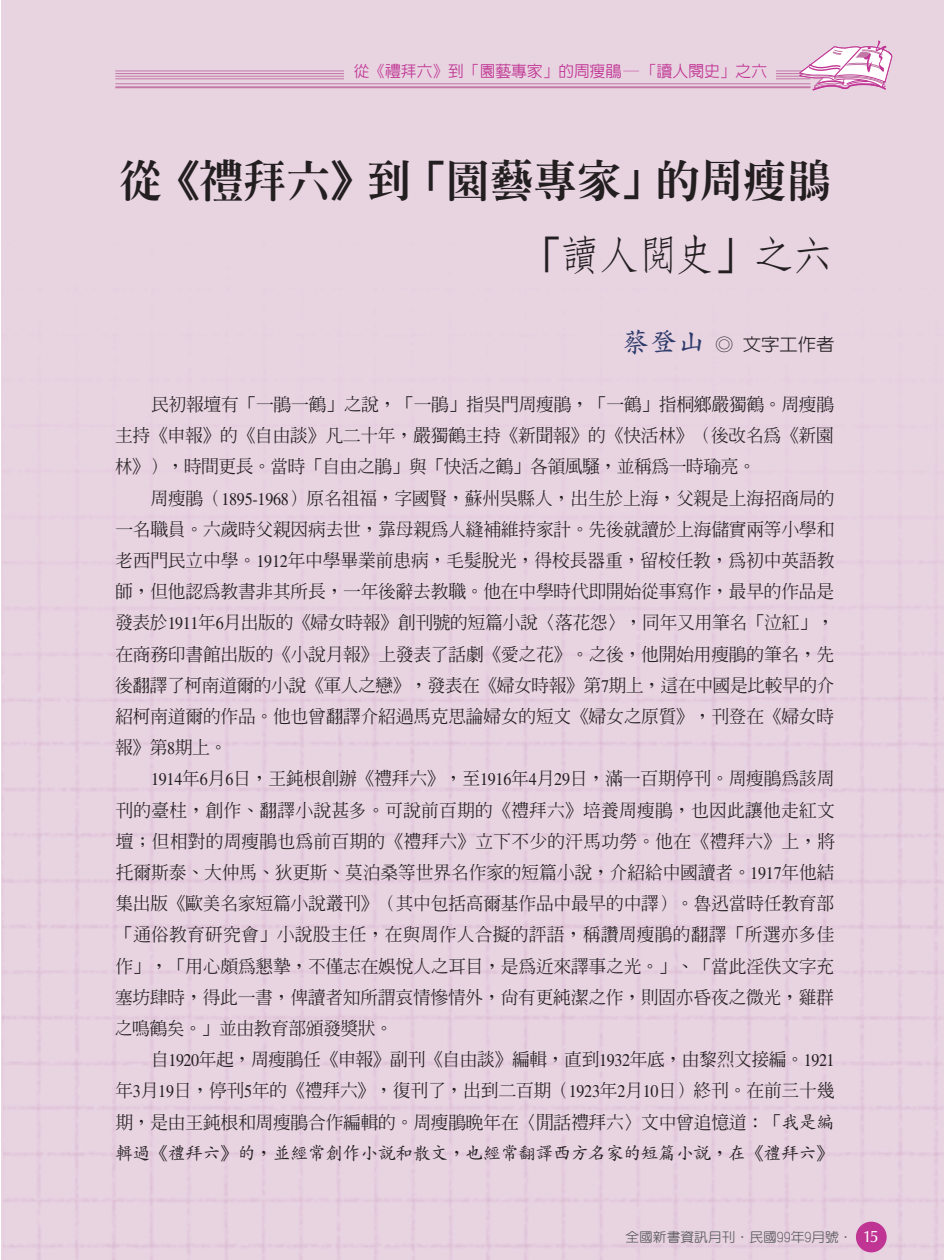
<style>
.page{position:relative;width:945px;height:1260px;background:#fff}
.page>*{position:absolute;margin:0;border:0;box-sizing:border-box;transform-origin:0 0}
.t1{font:43.75px "AR Ming B5 Heavy E Ten B5 H";color:#231f20}
.t2{font:42px "AR Fang Song B5 Medium E Ten B5 H";letter-spacing:-.075em;color:#231f20}
.t3{font:17.85px/31.2px "AR Ming B5 Medium E Ten B5 H";letter-spacing:-.02em;color:#231f20;text-align:justify}
.t4{font:17.85px "AR Kai B5 Medium E Ten B5 H";letter-spacing:-.02em;color:#231f20}
.t5{font:17.5px "AR New Hei B5 Medium E Ten B5 H";color:#231f20;scale:1.05 1}
.t6{font:15.75px "AR New Hei B5 Medium E Ten B5 H";color:#c03493}
.t7{font:13.12px "AR Yuan B5 Medium E Ten B5 H";color:#5a5b5f;scale:1.05 1}
.s1{font-family:"AR Kai B5 Bold E Ten B5 H";font-size:26.25px;color:#2d3b6b}
.s2{font-family:"Times"}
.s3{font-family:"AR Kai B5 Medium E Ten B5 H"}
.s4{font-family:"CG Omega";font-size:16.62px;color:#fff}
</style>
<div class="page">
<div style="left:1px;top:0;width:943px;height:1260px;background:#e8d3e1"></div>
<hr style="left:115px;top:71px;width:696px;height:1px;background:#c277a6">
<hr style="left:115px;top:73px;width:696px;height:1px;background:#c277a6">
<hr style="left:115px;top:76px;width:696px;height:1px;background:#c277a6">
<hr style="left:115px;top:79px;width:696px;height:1px;background:#c277a6">
<hr style="left:115px;top:83px;width:696px;height:1px;background:#c277a6">
<hr style="left:115px;top:86px;width:696px;height:2px;background:#c277a6">
<svg style="left:799px;top:40px;width:94px;height:52px"></svg>
<div style="left:345px;top:57px;width:431px;height:24px;background:#e8d3e1"></div>
<p class="t6" style="left:354px;top:65px;width:415px">從《禮拜六》到「園藝專家」的周瘦鵑─「讀人閱史」之六</p>
<h1 class="t1" style="left:119px;top:164px;width:714px">從《禮拜六》到「園藝專家」的周瘦鵑</h1>
<h2 class="t2" style="left:521px;top:239px;width:315px">「讀人閱史」之六</h2>
<p class="t5" style="left:623px;top:338px;width:203px"><span class="s1">蔡登山</span> ◎ 文字工作者</p>
<p class="t3" style="left:115px;top:391px;width:721px;text-indent:36px">民初報壇有「一鵑一鶴」之說，「一鵑」指吳門周瘦鵑，「一鶴」指桐鄉嚴獨鶴。周瘦鵑主持《申報》的《自由談》凡二十年，嚴獨鶴主持《新聞報》的《快活林》（後改名為《新園林》），時間更長。當時「自由之鵑」與「快活之鶴」各領風騷，並稱為一時瑜亮。</p>
<p class="t3" style="left:115px;top:485px;width:721px;text-indent:35px">周瘦鵑（<span class="s2">1895-1968</span>）原名祖福，字國賢，蘇州吳縣人，出生於上海，父親是上海招商局的一名職員。六歲時父親因病去世，靠母親為人縫補維持家計。先後就讀於上海儲實兩等小學和老西門民立中學。<span class="s2">1912</span>年中學畢業前患病，毛髮脫光，得校長器重，留校任教，為初中英語教師，但他認為教書非其所長，一年後辭去教職。他在中學時代即開始從事寫作，最早的作品是發表於<span class="s2">1911</span>年<span class="s2">6</span>月出版的《婦女時報》創刊號的短篇小說〈落花怨〉，同年又用筆名「泣紅」，在商務印書館出版的《小說月報》上發表了話劇《愛之花》。之後，他開始用瘦鵑的筆名，先後翻譯了柯南道爾的小說《軍人之戀》，發表在《婦女時報》第<span class="s2">7</span>期上，這在中國是比較早的介紹柯南道爾的作品。他也曾翻譯介紹過馬克思論婦女的短文《婦女之原質》，刊登在《婦女時報》第<span class="s2">8</span>期上。</p>
<p class="t3" style="left:115px;top:765px;width:722px;text-indent:36px"><span class="s2">1914</span>年<span class="s2">6</span>月<span class="s2">6</span>日，王鈍根創辦《禮拜六》，至<span class="s2">1916</span>年<span class="s2">4</span>月<span class="s2">29</span>日，滿一百期停刊。周瘦鵑為該周刊的臺柱，創作、翻譯小說甚多。可說前百期的《禮拜六》培養周瘦鵑，也因此讓他走紅文壇；但相對的周瘦鵑也為前百期的《禮拜六》立下不少的汗馬功勞。他在《禮拜六》上，將托爾斯泰、大仲馬、狄更斯、莫泊桑等世界名作家的短篇小說，介紹給中國讀者。<span class="s2">1917</span>年他結集出版《歐美名家短篇小說叢刊》（其中包括高爾基作品中最早的中譯）。魯迅當時任教育部「通俗教育研究會」小說股主任，在與周作人合擬的評語，稱讚周瘦鵑的翻譯「所選亦多佳作」，「用心頗為懇摯，不僅志在娛悅人之耳目，是為近來譯事之光。」、「當此淫佚文字充塞坊肆時，得此一書，俾讀者知所謂哀情慘情外，尚有更純潔之作，則固亦昏夜之微光，雞群之鳴鶴矣。」並由教育部頒發獎狀。</p>
<p class="t3" style="left:115px;top:1046px;width:721px;text-indent:36px">自<span class="s2">1920</span>年起，周瘦鵑任《申報》副刊《自由談》編輯，直到<span class="s2">1932</span>年底，由黎烈文接編。<span class="s2">1921</span>年<span class="s2">3</span>月<span class="s2">19</span>日，停刊<span class="s2">5</span>年的《禮拜六》，復刊了，出到二百期（<span class="s2">1923</span>年<span class="s2">2</span>月<span class="s2">10</span>日）終刊。在前三十幾期，是由王鈍根和周瘦鵑合作編輯的。周瘦鵑晚年在〈閒話禮拜六〉文中曾追憶道：「<span class="s3">我是編</span></p>
<p class="t4" style="left:115px;top:1146px;width:720px">輯過《禮拜六》的，並經常創作小說和散文，也經常翻譯西方名家的短篇小說，在《禮拜六》</p>
<p class="t7" style="left:625px;top:1232px;width:243px">全國新書資訊月刊．民國99年9月號． <span class="s4">15</span></p>
</div>
